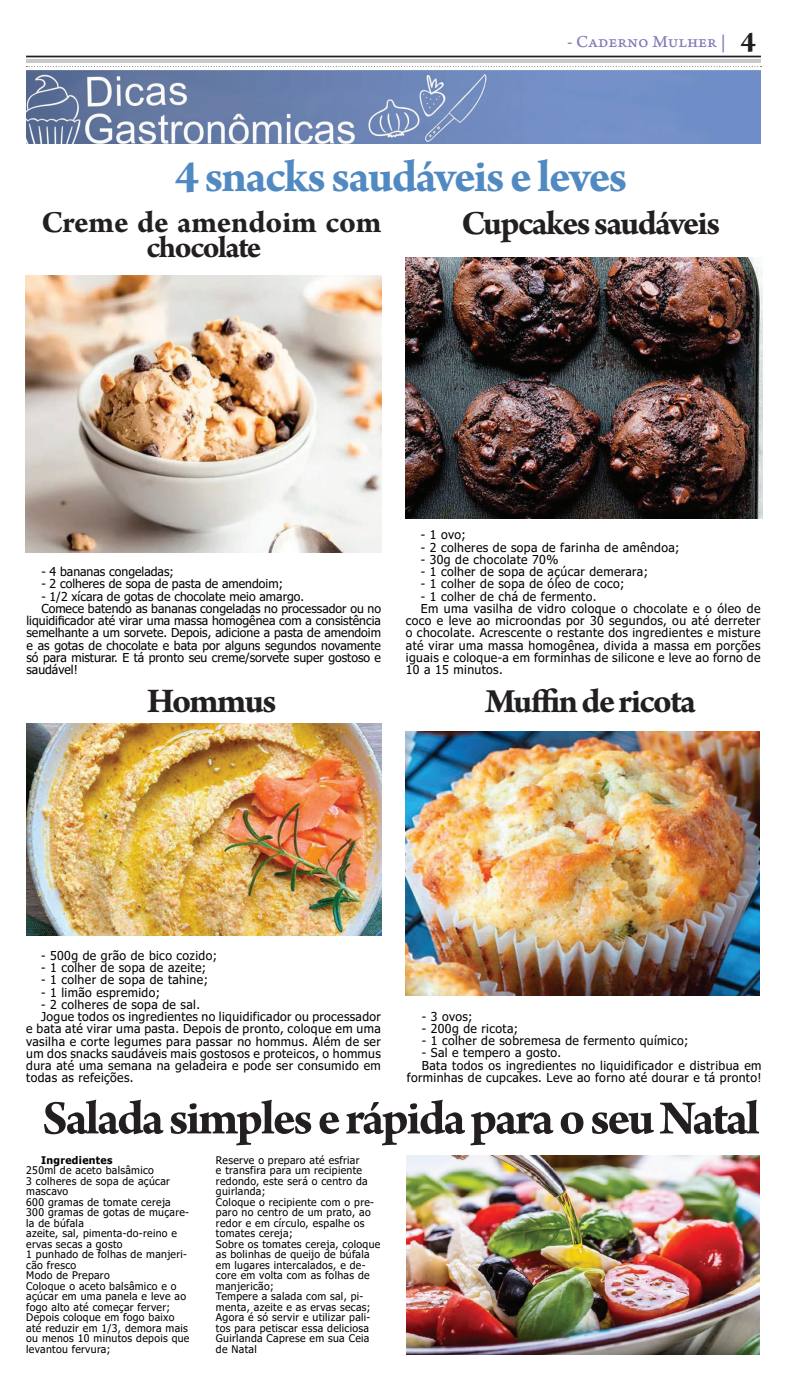
<style>
.page{position:relative;width:787px;height:1389px;background:#fff}
.page>*{position:absolute;margin:0;border:0;box-sizing:border-box;transform-origin:0 0}
.t1{font:700 50.75px "Arno Pro";letter-spacing:-.045em;color:#231f20}
.t2{font:700 48.12px "Arno Pro";letter-spacing:-.035em;color:#518ac2}
.t3{font:700 36.75px "Arno Pro";letter-spacing:-.045em;color:#231f20}
.t4{font:700 35.88px "Arno Pro";letter-spacing:-.045em;color:#231f20}
.t5{font:700 32.38px/25.4px "Arno Pro";letter-spacing:-.005em;color:#231f20;text-align:center}
.t6{font:17.5px "Arno Pro Caption";letter-spacing:-.005em;color:#817cb7}
.t7{font:12.25px "Tahoma";letter-spacing:.03em;color:#000}
.t8{font:12.25px "Tahoma";color:#000}
.t9{font:10.5px/10.5px "Tahoma";letter-spacing:.03em;color:#000}
.t10{font:700 10.5px "Tahoma";letter-spacing:.03em;color:#000}
.s1{font-family:"Arno Pro";font-weight:700;font-size:30.62px;color:#231f20}
</style>
<div class="page">
<hr style="left:26px;top:59px;width:734px;height:4px;background:#c7c8ca">
<hr style="left:26px;top:56px;width:734px;height:1px;background:#231f20">
<svg style="left:26px;top:66px;width:735px;height:1px"></svg>
<img style="left:26px;top:71px;width:734px;height:73px">
<img style="left:26px;top:275px;width:355px;height:278px">
<img style="left:406px;top:258px;width:355px;height:260px">
<img style="left:27px;top:724px;width:354px;height:212px">
<img style="left:406px;top:731px;width:353px;height:265px">
<img style="left:406px;top:1156px;width:353px;height:198px">
<h3 class="t6" style="left:567px;top:31px;width:190px">- Caderno Mulher | <span class="s1">4</span></h3>
<h2 class="t2" style="left:175px;top:148px;width:453px">4 snacks saudáveis e leves</h2>
<h3 class="t5" style="left:41px;top:211px;width:341px">Creme de amendoim com chocolate</h3>
<h3 class="t4" style="left:461px;top:203px;width:260px">Cupcakes saudáveis</h3>
<p class="t8" style="left:41px;top:563px;width:134px">- 4 bananas congeladas;</p>
<p class="t8" style="left:41px;top:576px;width:243px">- 2 colheres de sopa de pasta de amendoim;</p>
<p class="t8" style="left:41px;top:588px;width:264px">- 1/2 xícara de gotas de chocolate meio amargo.</p>
<p class="t8" style="left:41px;top:600px;width:341px">Comece batendo as bananas congeladas no processador ou no</p>
<p class="t8" style="left:26px;top:612px;width:356px">liquidificador até virar uma massa homogênea com a consistência</p>
<p class="t8" style="left:26px;top:625px;width:356px">semelhante a um sorvete. Depois, adicione a pasta de amendoim</p>
<p class="t8" style="left:26px;top:637px;width:356px">e as gotas de chocolate e bata por alguns segundos novamente</p>
<p class="t8" style="left:26px;top:649px;width:356px">só para misturar. E tá pronto seu creme/sorvete super gostoso e</p>
<p class="t8" style="left:26px;top:661px;width:53px">saudável!</p>
<p class="t7" style="left:420px;top:527px;width:46px">- 1 ovo;</p>
<p class="t7" style="left:420px;top:539px;width:260px">- 2 colheres de sopa de farinha de amêndoa;</p>
<p class="t7" style="left:420px;top:551px;width:139px">- 30g de chocolate 70%</p>
<p class="t7" style="left:420px;top:563px;width:229px">- 1 colher de sopa de açúcar demerara;</p>
<p class="t7" style="left:420px;top:576px;width:205px">- 1 colher de sopa de óleo de coco;</p>
<p class="t7" style="left:420px;top:588px;width:177px">- 1 colher de chá de fermento.</p>
<p class="t7" style="left:420px;top:600px;width:341px">Em uma vasilha de vidro coloque o chocolate e o óleo de</p>
<p class="t7" style="left:406px;top:612px;width:356px">coco e leve ao microondas por 30 segundos, ou até derreter</p>
<p class="t7" style="left:406px;top:625px;width:356px">o chocolate. Acrescente o restante dos ingredientes e misture</p>
<p class="t7" style="left:406px;top:637px;width:356px">até virar uma massa homogênea, divida a massa em porções</p>
<p class="t7" style="left:406px;top:649px;width:356px">iguais e coloque-a em forminhas de silicone e leve ao forno de</p>
<p class="t7" style="left:406px;top:661px;width:98px">10 a 15 minutos.</p>
<h3 class="t3" style="left:147px;top:680px;width:131px">Hommus</h3>
<h3 class="t4" style="left:485px;top:680px;width:212px">Muffin de ricota</h3>
<p class="t7" style="left:41px;top:947px;width:177px">- 500g de grão de bico cozido;</p>
<p class="t7" style="left:41px;top:960px;width:166px">- 1 colher de sopa de azeite;</p>
<p class="t7" style="left:41px;top:972px;width:168px">- 1 colher de sopa de tahine;</p>
<p class="t7" style="left:41px;top:984px;width:120px">- 1 limão espremido;</p>
<p class="t7" style="left:41px;top:996px;width:160px">- 2 colheres de sopa de sal.</p>
<p class="t7" style="left:41px;top:1009px;width:341px">Jogue todos os ingredientes no liquidificador ou processador</p>
<p class="t7" style="left:26px;top:1021px;width:356px">e bata até virar uma pasta. Depois de pronto, coloque em uma</p>
<p class="t7" style="left:26px;top:1033px;width:356px">vasilha e corte legumes para passar no hommus. Além de ser</p>
<p class="t7" style="left:26px;top:1045px;width:356px">um dos snacks saudáveis mais gostosos e proteicos, o hommus</p>
<p class="t7" style="left:26px;top:1058px;width:356px">dura até uma semana na geladeira e pode ser consumido em</p>
<p class="t7" style="left:26px;top:1070px;width:109px">todas as refeições.</p>
<p class="t7" style="left:421px;top:1008px;width:52px">- 3 ovos;</p>
<p class="t7" style="left:421px;top:1020px;width:98px">- 200g de ricota;</p>
<p class="t7" style="left:421px;top:1032px;width:268px">- 1 colher de sobremesa de fermento químico;</p>
<p class="t7" style="left:421px;top:1045px;width:141px">- Sal e tempero a gosto.</p>
<p class="t7" style="left:421px;top:1057px;width:341px">Bata todos os ingredientes no liquidificador e distribua em</p>
<p class="t7" style="left:407px;top:1069px;width:356px">forminhas de cupcakes. Leve ao forno até dourar e tá pronto!</p>
<h1 class="t1" style="left:42px;top:1089px;width:718px">Salada simples e rápida para o seu Natal</h1>
<p class="t10" style="left:41px;top:1153px;width:73px">Ingredientes</p>
<p class="t9" style="left:26px;top:1166px;width:165px">250ml de aceto balsâmico<br>3 colheres de sopa de açúcar mascavo<br>600 gramas de tomate cereja<br>300 gramas de gotas de muçare&shy;la de búfala<br>azeite, sal, pimenta-do-reino e ervas secas a gosto<br>1 punhado de folhas de manjeri&shy;cão fresco<br>Modo de Preparo<br>Coloque o aceto balsâmico e o açúcar em uma panela e leve ao fogo alto até começar ferver;<br>Depois coloque em fogo baixo até reduzir em 1/3, demora mais ou menos 10 minutos depois que levantou fervura;</p>
<p class="t9" style="left:216px;top:1155px;width:166px">Reserve o preparo até esfriar<br>e transfira para um recipiente redondo, este será o centro da guirlanda;<br>Coloque o recipiente com o pre&shy;paro no centro de um prato, ao redor e em círculo, espalhe os tomates cereja;<br>Sobre os tomates cereja, coloque as bolinhas de queijo de búfala em lugares intercalados, e de&shy;core em volta com as folhas de manjericão;<br>Tempere a salada com sal, pi&shy;menta, azeite e as ervas secas;<br>Agora é só servir e utilizar pali&shy;tos para petiscar essa deliciosa<br>Guirlanda Caprese em sua Ceia de Natal</p>
</div>
